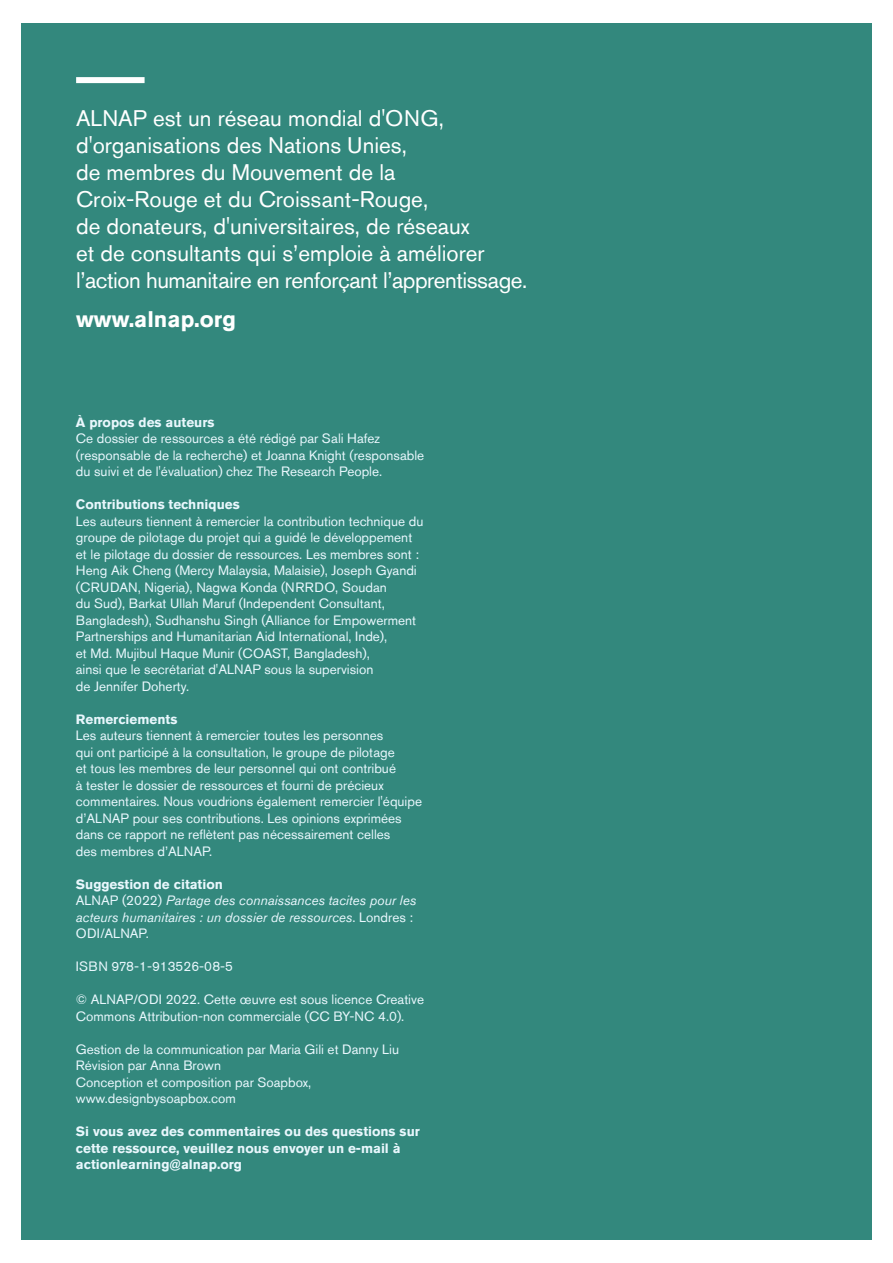
<style>
.page{position:relative;width:893px;height:1263px;background:#fff}
.page>*{position:absolute;margin:0;border:0;box-sizing:border-box;transform-origin:0 0}
.t1{font:60px/63px "Akzidenz Grotesk Std";letter-spacing:-.01em;color:#fff}
.t2{font:700 60px "Akzidenz Grotesk Std";letter-spacing:-.015em;color:#fff}
.t3{font:22.5px/27px "Akzidenz Grotesk Std";color:#fff}
.t4{font:700 22.5px "Akzidenz Grotesk Std";color:#fff}
.t5{font:13.5px/16.5px "Akzidenz Grotesk Std";color:#e9f7fd}
.t6{font:700 13.5px/16.5px "Akzidenz Grotesk Std";color:#e9f7fd}
.t7{font:italic 13.5px/16.5px "Akzidenz Grotesk Std";color:#e9f7fd}
.s1{font-weight:700;font-style:normal}
.s2{font-style:normal}
</style>
<div class="page">
<div style="left:21px;top:23px;width:851px;height:1216px;background:#33887d"></div>
<div style="left:76px;top:77px;width:69px;height:6px;background:#fff"></div>
<p class="t3" style="left:76px;top:104px;width:453px">ALNAP est un réseau mondial d'ONG, d'organisations des Nations Unies,<br>de membres du Mouvement de la<br>Croix-Rouge et du Croissant-Rouge,<br>de donateurs, d'universitaires, de réseaux<br>et de consultants qui s’emploie à améliorer l’action humanitaire en renforçant l’apprentissage.</p>
<h2 class="t4" style="left:76px;top:307px;width:161px">www.alnap.org</h2>
<h1 class="t2" style="left:76px;top:130px;width:393px">Chef d’équipe</h1>
<h1 class="t1" style="left:76px;top:196px;width:521px">Favoriser une culture d'apprentissage</h1>
<p class="t6" style="left:76px;top:414px;width:140px">À propos des auteurs</p>
<p class="t5" style="left:76px;top:430px;width:350px">Ce dossier de ressources a été rédigé par Sali Hafez (responsable de la recherche) et Joanna Knight (responsable du suivi et de l'évaluation) chez The Research People.</p>
<p class="t6" style="left:76px;top:496px;width:165px">Contributions techniques</p>
<p class="t5" style="left:76px;top:513px;width:349px">Les auteurs tiennent à remercier la contribution technique du groupe de pilotage du projet qui a guidé le développement et le pilotage du dossier de ressources. Les membres sont :<br>Heng Aik Cheng (Mercy Malaysia, Malaisie), Joseph Gyandi (CRUDAN, Nigeria), Nagwa Konda (NRRDO, Soudan<br>du Sud), Barkat Ullah Maruf (Independent Consultant, Bangladesh), Sudhanshu Singh (Alliance for Empowerment Partnerships and Humanitarian Aid International, Inde),<br>et Md. Mujibul Haque Munir (COAST, Bangladesh),<br>ainsi que le secrétariat d'ALNAP sous la supervision<br>de Jennifer Doherty.</p>
<p class="t6" style="left:76px;top:711px;width:103px">Remerciements</p>
<p class="t5" style="left:76px;top:727px;width:348px">Les auteurs tiennent à remercier toutes les personnes<br>qui ont participé à la consultation, le groupe de pilotage<br>et tous les membres de leur personnel qui ont contribué<br>à tester le dossier de ressources et fourni de précieux commentaires. Nous voudrions également remercier l'équipe d’ALNAP pour ses contributions. Les opinions exprimées dans ce rapport ne reflètent pas nécessairement celles<br>des membres d’ALNAP.</p>
<p class="t7" style="left:76px;top:876px;width:342px"><span class="s1">Suggestion de citation<br></span><span class="s2">ALNAP (2022)</span> Partage des connaissances tacites pour les acteurs humanitaires : un dossier de ressources<span class="s2">. Londres :<br>ODI/ALNAP.</span></p>
<p class="t5" style="left:76px;top:958px;width:159px">ISBN 978-1-913526-08-5</p>
<p class="t5" style="left:76px;top:991px;width:350px">© ALNAP/ODI 2022. Cette œuvre est sous licence Creative<br>Commons Attribution-non commerciale (CC BY-NC 4.0).</p>
<p class="t5" style="left:76px;top:1041px;width:325px">Gestion de la communication par Maria Gili et Danny Liu Révision par Anna Brown<br>Conception et composition par Soapbox, www.designbysoapbox.com</p>
<p class="t6" style="left:76px;top:1123px;width:345px">Si vous avez des commentaires ou des questions sur cette ressource, veuillez nous envoyer un e-mail à actionlearning@alnap.org</p>
</div>
